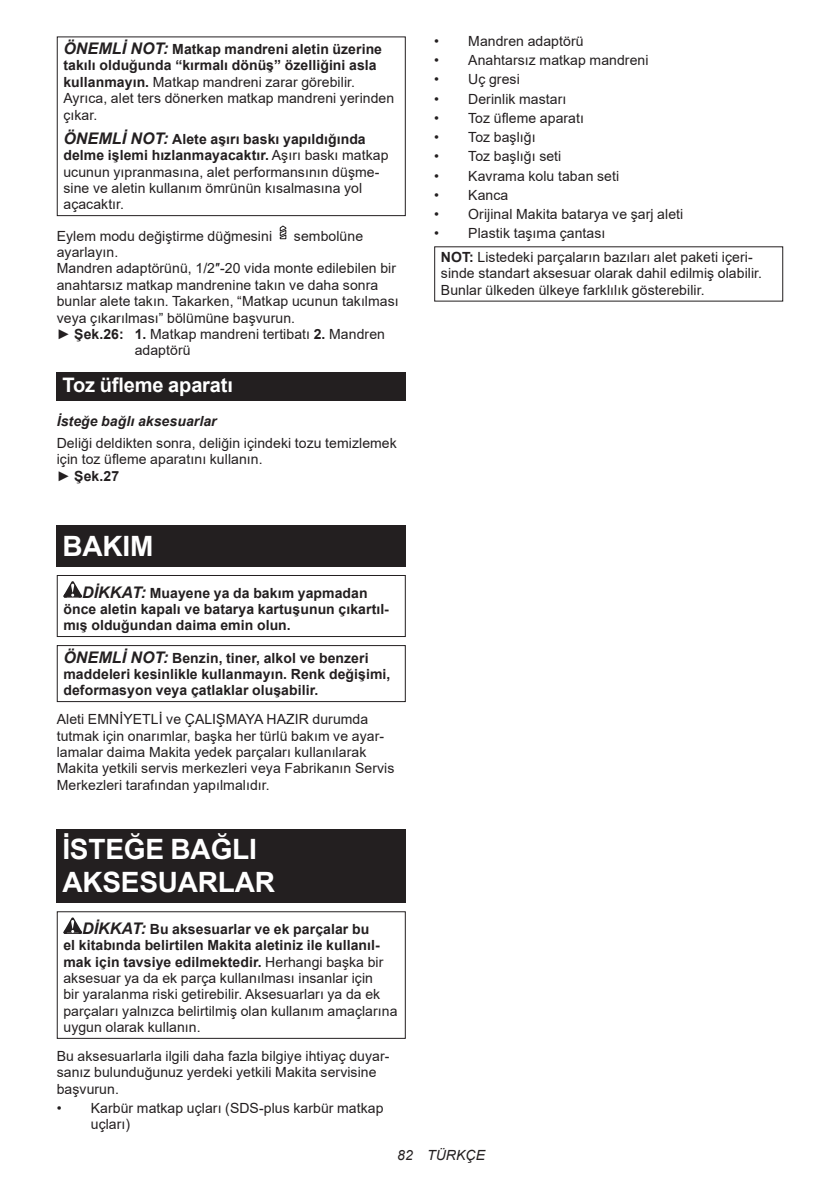
<style>
.page{position:relative;width:840px;height:1191px;background:#fff}
.page>*{position:absolute;margin:0;border:0;box-sizing:border-box;transform-origin:0 0}
.t1{font:700 28px/32.8px "Arial";letter-spacing:-.01em;color:#fff}
.t2{font:700 20px "Arial";letter-spacing:-.01em;color:#fff}
.t3{font:14px/16.4px "Arial";letter-spacing:.005em;color:#231f20}
.t4{font:700 14px/16.4px "Arial";letter-spacing:.005em;color:#231f20}
.t5{font:italic 700 14px "Arial";letter-spacing:.005em;color:#231f20}
.t6{font:italic 14px "Arial";letter-spacing:.005em;color:#231f20}
.s1{font-style:italic;font-size:16px}
.s2{font-weight:400}
.s3{font-weight:700;font-style:italic;font-size:16px}
.s4{font-weight:700}
</style>
<div class="page">
<div style="left:57px;top:36px;width:348px;height:180px;border:1px solid #231f20"></div>
<svg style="left:279px;top:225px;width:8px;height:14px"></svg>
<div style="left:57px;top:372px;width:348px;height:29px;background:#231f20"></div>
<div style="left:57px;top:526px;width:348px;height:41px;background:#231f20"></div>
<svg style="left:63px;top:581px;width:19px;height:16px"></svg>
<div style="left:57px;top:575px;width:348px;height:62px;border:1px solid #231f20"></div>
<div style="left:57px;top:645px;width:348px;height:57px;border:1px solid #231f20"></div>
<div style="left:57px;top:829px;width:348px;height:74px;background:#231f20"></div>
<svg style="left:63px;top:917px;width:19px;height:17px"></svg>
<div style="left:57px;top:911px;width:348px;height:127px;border:1px solid #231f20"></div>
<p class="t4" style="left:63px;top:41px;width:332px"><span class="s1">ÖNEMLİ NOT:</span> Matkap mandreni aletin üzerine takılı olduğunda “kırmalı dönüş” özelliğini asla kullanmayın. <span class="s2">Matkap mandreni zarar görebilir.<br>Ayrıca, alet ters dönerken matkap mandreni yerinden çıkar.</span></p>
<p class="t3" style="left:63px;top:131px;width:326px"><span class="s3">ÖNEMLİ NOT:</span> <span class="s4">Alete aşırı baskı yapıldığında delme işlemi hızlanmayacaktır.</span> Aşırı baskı matkap ucunun yıpranmasına, alet performansının düşme&shy;sine ve aletin kullanım ömrünün kısalmasına yol açacaktır.</p>
<p class="t3" style="left:57px;top:227px;width:217px">Eylem modu değiştirme düğmesini</p>
<p class="t3" style="left:294px;top:227px;width:71px">sembolüne</p>
<p class="t3" style="left:57px;top:244px;width:63px">ayarlayın.</p>
<p class="t3" style="left:57px;top:260px;width:341px">Mandren adaptörünü, 1/2″-20 vida monte edilebilen bir</p>
<p class="t3" style="left:57px;top:276px;width:323px">anahtarsız matkap mandrenine takın ve daha sonra</p>
<p class="t3" style="left:57px;top:293px;width:343px">bunlar alete takın. Takarken, “Matkap ucunun takılması</p>
<p class="t3" style="left:57px;top:309px;width:240px">veya çıkarılması” bölümüne başvurun.</p>
<p class="t3" style="left:57px;top:326px;width:329px">► <span class="s4">Şek.26: 1.</span> Matkap mandreni tertibatı <span class="s4">2.</span> Mandren</p>
<p class="t3" style="left:135px;top:342px;width:57px">adaptörü</p>
<h2 class="t2" style="left:62px;top:371px;width:172px">Toz üfleme aparatı</h2>
<p class="t5" style="left:57px;top:411px;width:161px">İsteğe bağlı aksesuarlar</p>
<p class="t3" style="left:57px;top:434px;width:341px">Deliği deldikten sonra, deliğin içindeki tozu temizlemek için toz üfleme aparatını kullanın.<br>► <span class="s4">Şek.27</span></p>
<h1 class="t1" style="left:62px;top:529px;width:92px">BAKIM</h1>
<p class="t4" style="left:63px;top:584px;width:327px;text-indent:19px"><span class="s1">DİKKAT:</span> Muayene ya da bakım yapmadan önce aletin kapalı ve batarya kartuşunun çıkartıl&shy;mış olduğundan daima emin olun.</p>
<p class="t4" style="left:63px;top:649px;width:328px"><span class="s1">ÖNEMLİ NOT:</span> Benzin, tiner, alkol ve benzeri maddeleri kesinlikle kullanmayın. Renk değişimi, deformasyon veya çatlaklar oluşabilir.</p>
<p class="t3" style="left:57px;top:711px;width:339px">Aleti EMNİYETLİ ve ÇALIŞMAYA HAZIR durumda tutmak için onarımlar, başka her türlü bakım ve ayar&shy;lamalar daima Makita yedek parçaları kullanılarak Makita yetkili servis merkezleri veya Fabrikanın Servis Merkezleri tarafından yapılmalıdır.</p>
<h1 class="t1" style="left:62px;top:833px;width:214px">İSTEĞE BAĞLI<br>AKSESUARLAR</h1>
<p class="t3" style="left:63px;top:920px;width:335px;text-indent:19px"><span class="s3">DİKKAT:</span> <span class="s4">Bu aksesuarlar ve ek parçalar bu<br>el kitabında belirtilen Makita aletiniz ile kullanıl&shy;mak için tavsiye edilmektedir.</span> Herhangi başka bir aksesuar ya da ek parça kullanılması insanlar için<br>bir yaralanma riski getirebilir. Aksesuarları ya da ek parçaları yalnızca belirtilmiş olan kullanım amaçlarına uygun olarak kullanın.</p>
<p class="t3" style="left:57px;top:1047px;width:334px">Bu aksesuarlarla ilgili daha fazla bilgiye ihtiyaç duyar&shy;sanız bulunduğunuz yerdeki yetkili Makita servisine başvurun.</p>
<p class="t3" style="left:91px;top:1099px;width:294px;text-indent:-34px">• Karbür matkap uçları (SDS-plus karbür matkap uçları)</p>
<p class="t3" style="left:434px;top:33px;width:151px">• Mandren adaptörü</p>
<p class="t3" style="left:434px;top:52px;width:216px">• Anahtarsız matkap mandreni</p>
<p class="t3" style="left:434px;top:71px;width:87px">• Uç gresi</p>
<p class="t3" style="left:434px;top:90px;width:134px">• Derinlik mastarı</p>
<p class="t3" style="left:434px;top:110px;width:151px">• Toz üfleme aparatı</p>
<p class="t3" style="left:434px;top:129px;width:103px">• Toz başlığı</p>
<p class="t3" style="left:434px;top:148px;width:129px">• Toz başlığı seti</p>
<p class="t3" style="left:434px;top:167px;width:186px">• Kavrama kolu taban seti</p>
<p class="t3" style="left:434px;top:186px;width:76px">• Kanca</p>
<p class="t3" style="left:434px;top:206px;width:250px">• Orijinal Makita batarya ve şarj aleti</p>
<p class="t3" style="left:440px;top:221px;width:313px;line-height:23.8px;text-indent:-7px">• Plastik taşıma çantası<br><span class="s4">NOT:</span> Listedeki parçaların bazıları alet paketi içeri-</p>
<p class="t3" style="left:440px;top:265px;width:322px">sinde standart aksesuar olarak dahil edilmiş olabilir.<br>Bunlar ülkeden ülkeye farklılık gösterebilir.</p>
<p class="t6" style="left:397px;top:1146px;width:89px">82 TÜRKÇE</p>
</div>
